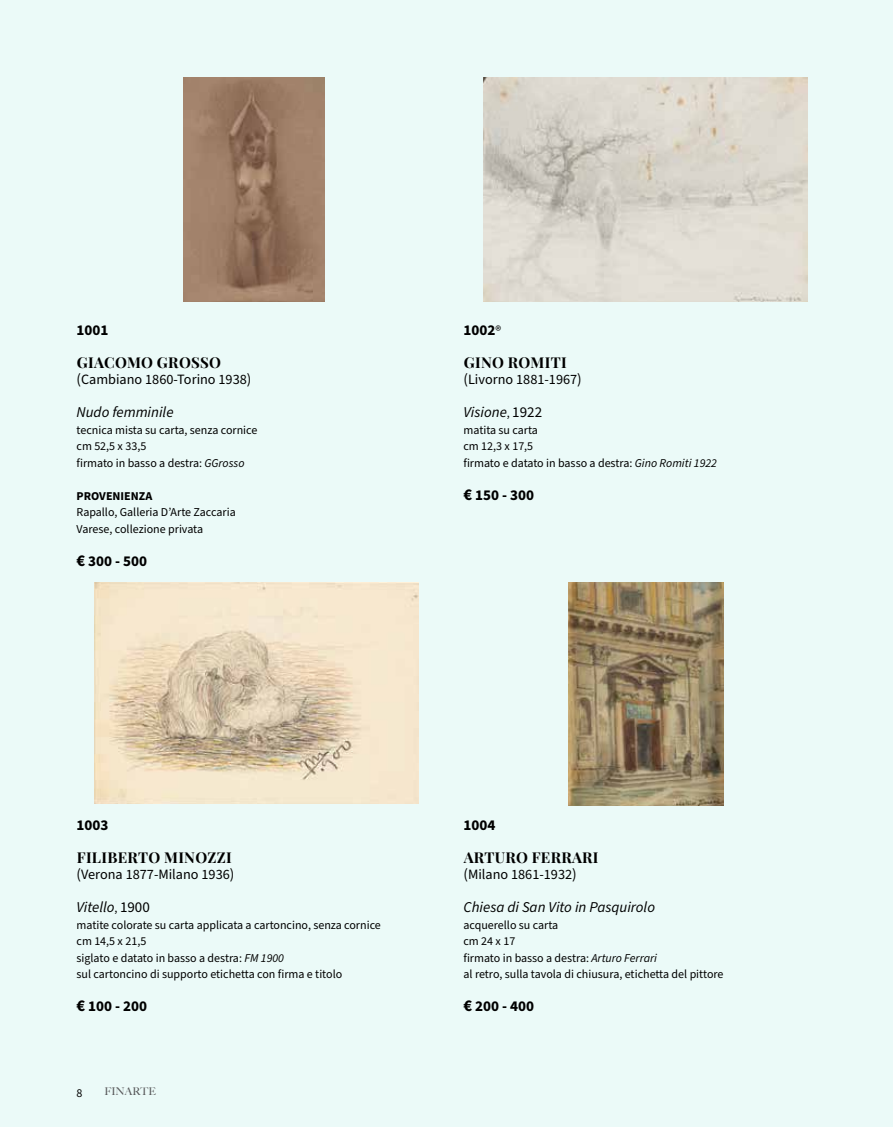
<style>
.page{position:relative;width:893px;height:1127px;background:#ebfaf8}
.page>*{position:absolute;margin:0;border:0;box-sizing:border-box;transform-origin:0 0}
.t1{font:italic 15px "Source Sans Pro";color:#000}
.t2{font:700 15px "Playfair Display";letter-spacing:.02em;color:#000}
.t3{font:700 15px "Source Sans Pro";color:#000}
.t4{font:14.25px "Source Sans Pro";color:#000}
.t5{font:12px/16.5px "Source Sans Pro";color:#000}
.t6{font:700 12px "Source Sans Pro";color:#000}
.t7{font:500 10.65px "Big Caslon";color:#58595b}
.s1{font-size:15px}
.s2{font-style:italic}
.s3{font-size:16.5px}
.s4{font-weight:400;font-size:13.5px}
.s5{font-style:normal;font-size:12px}
.s6{font-style:normal}
</style>
<div class="page">
<img style="left:183px;top:77px;width:142px;height:225px">
<img style="left:484px;top:77px;width:324px;height:224px">
<img style="left:94px;top:583px;width:324px;height:220px">
<img style="left:569px;top:582px;width:154px;height:223px">
<p class="t3" style="left:77px;top:319px;width:33px">1001</p>
<p class="t2" style="left:77px;top:350px;width:146px">GIACOMO GROSSO</p>
<p class="t4" style="left:77px;top:370px;width:176px"><span class="s1">(</span>Cambiano 1860-Torino 1938<span class="s1">)</span></p>
<p class="t1" style="left:77px;top:402px;width:99px">Nudo femminile</p>
<p class="t5" style="left:77px;top:422px;width:182px">tecnica mista su carta, senza cornice cm 52,5 x 33,5<br>firmato in basso a destra: <span class="s2">GGrosso</span></p>
<p class="t6" style="left:77px;top:487px;width:77px">PROVENIENZA</p>
<p class="t5" style="left:77px;top:504px;width:161px">Rapallo, Galleria D’Arte Zaccaria<br>Varese, collezione privata</p>
<p class="t3" style="left:77px;top:550px;width:72px"><span class="s3">€</span> 300 - 500</p>
<p class="t3" style="left:463px;top:319px;width:39px">1002<span class="s4">®</span></p>
<p class="t2" style="left:464px;top:350px;width:104px">GINO ROMITI</p>
<p class="t4" style="left:463px;top:370px;width:120px"><span class="s1">(</span>Livorno 1881-1967<span class="s1">)</span></p>
<p class="t1" style="left:463px;top:402px;width:80px">Visione<span class="s5">,</span> <span class="s6">1922</span></p>
<p class="t5" style="left:463px;top:422px;width:255px">matita su carta<br>cm 12,3 x 17,5<br>firmato e datato in basso a destra: <span class="s2">Gino Romiti 1922</span></p>
<p class="t3" style="left:463px;top:484px;width:72px"><span class="s3">€</span> 150 - 300</p>
<p class="t3" style="left:77px;top:814px;width:33px">1003</p>
<p class="t2" style="left:77px;top:845px;width:156px">FILIBERTO MINOZZI</p>
<p class="t4" style="left:77px;top:865px;width:159px"><span class="s1">(</span>Verona 1877-Milano 1936<span class="s1">)</span></p>
<p class="t1" style="left:77px;top:897px;width:75px">Vitello<span class="s5">,</span> <span class="s6">1900</span></p>
<p class="t5" style="left:77px;top:917px;width:306px">matite colorate su carta applicata a cartoncino, senza cornice cm 14,5 x 21,5<br>siglato e datato in basso a destra: <span class="s2">FM 1900<br></span>sul cartoncino di supporto etichetta con firma e titolo</p>
<p class="t3" style="left:77px;top:996px;width:72px"><span class="s3">€</span> 100 - 200</p>
<p class="t5" style="left:77px;top:1085px;width:7px">8</p>
<p class="t7" style="left:104px;top:1083px;width:53px">FINARTE</p>
<p class="t3" style="left:463px;top:814px;width:33px">1004</p>
<p class="t2" style="left:464px;top:845px;width:136px">ARTURO FERRARI</p>
<p class="t4" style="left:463px;top:865px;width:115px"><span class="s1">(</span>Milano 1861-1932<span class="s1">)</span></p>
<p class="t1" style="left:463px;top:897px;width:193px">Chiesa di San Vito in Pasquirolo</p>
<p class="t5" style="left:463px;top:917px;width:262px">acquerello su carta<br>cm 24 x 17<br>firmato in basso a destra: <span class="s2">Arturo Ferrari<br></span>al retro, sulla tavola di chiusura, etichetta del pittore</p>
<p class="t3" style="left:463px;top:996px;width:72px"><span class="s3">€</span> 200 - 400</p>
</div>
